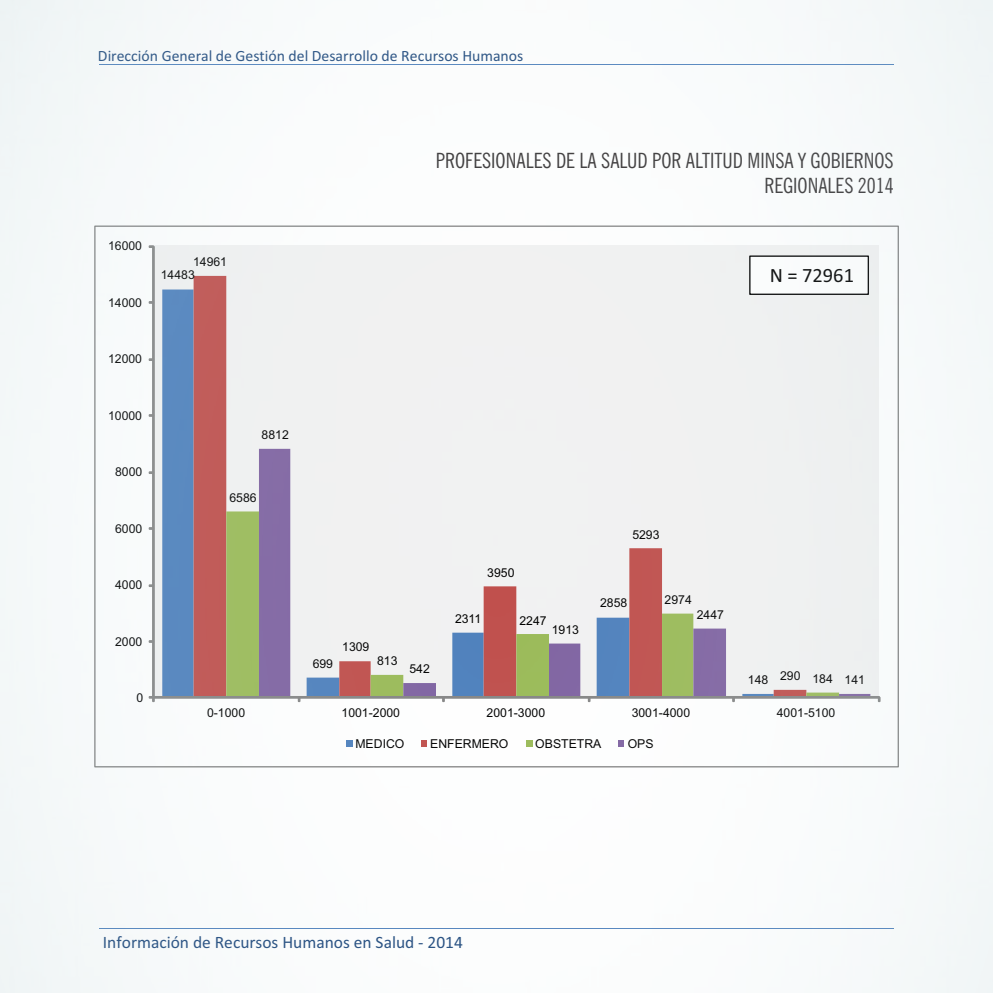
<style>
.page{position:relative;width:993px;height:993px;background:#fff}
.page>*{position:absolute;margin:0;border:0;box-sizing:border-box;transform-origin:0 0}
.t1{font:condensed 21px/25.2px "News Gothic BT";color:#373435;text-align:right}
.t2{font:20.47px "Calibri";color:#000}
.t3{font:17.5px "Calibri";color:#1f497d}
.t4{font:15.75px "Calibri";color:#1f497d}
.t5{font:12.25px "Arial";color:#000}
</style>
<div class="page">
<img style="left:0;top:0;width:992px;height:992px">
<p class="t4" style="left:98px;top:49px;width:427px">Dirección General de Gestión del Desarrollo de Recursos Humanos</p>
<p class="t5" style="left:108px;top:241px;width:36px">16000</p>
<p class="t5" style="left:108px;top:298px;width:36px">14000</p>
<p class="t5" style="left:108px;top:354px;width:36px">12000</p>
<p class="t5" style="left:108px;top:410px;width:36px">10000</p>
<p class="t5" style="left:115px;top:467px;width:29px">8000</p>
<p class="t5" style="left:115px;top:523px;width:29px">6000</p>
<p class="t5" style="left:115px;top:580px;width:29px">4000</p>
<p class="t5" style="left:115px;top:636px;width:29px">2000</p>
<p class="t5" style="left:136px;top:693px;width:8px">0</p>
<p class="t5" style="left:193px;top:257px;width:36px">14961</p>
<p class="t5" style="left:161px;top:270px;width:36px">14483</p>
<h1 class="t1" style="left:436px;top:149px;width:459px">PROFESIONALES DE LA SALUD POR ALTITUD MINSA Y GOBIERNOS<br>REGIONALES 2014</h1>
<h2 class="t2" style="left:769px;top:266px;width:86px">N = 72961</h2>
<p class="t5" style="left:261px;top:430px;width:29px">8812</p>
<p class="t5" style="left:229px;top:493px;width:29px">6586</p>
<p class="t5" style="left:312px;top:659px;width:22px">699</p>
<p class="t5" style="left:342px;top:642px;width:29px">1309</p>
<p class="t5" style="left:377px;top:656px;width:22px">813</p>
<p class="t5" style="left:409px;top:663px;width:22px">542</p>
<p class="t5" style="left:487px;top:567px;width:29px">3950</p>
<p class="t5" style="left:455px;top:613px;width:28px">2311</p>
<p class="t5" style="left:519px;top:615px;width:29px">2247</p>
<p class="t5" style="left:551px;top:625px;width:29px">1913</p>
<p class="t5" style="left:632px;top:529px;width:29px">5293</p>
<p class="t5" style="left:600px;top:598px;width:29px">2858</p>
<p class="t5" style="left:664px;top:595px;width:29px">2974</p>
<p class="t5" style="left:696px;top:610px;width:29px">2447</p>
<p class="t5" style="left:747px;top:674px;width:22px">148</p>
<p class="t5" style="left:779px;top:670px;width:22px">290</p>
<p class="t5" style="left:812px;top:673px;width:22px">184</p>
<p class="t5" style="left:844px;top:675px;width:22px">141</p>
<p class="t5" style="left:207px;top:708px;width:40px">0-1000</p>
<p class="t5" style="left:341px;top:708px;width:60px">1001-2000</p>
<p class="t5" style="left:486px;top:708px;width:60px">2001-3000</p>
<p class="t5" style="left:631px;top:708px;width:60px">3001-4000</p>
<p class="t5" style="left:776px;top:708px;width:60px">4001-5100</p>
<p class="t5" style="left:355px;top:739px;width:50px">MEDICO</p>
<p class="t5" style="left:430px;top:739px;width:80px">ENFERMERO</p>
<p class="t5" style="left:535px;top:739px;width:67px">OBSTETRA</p>
<p class="t5" style="left:627px;top:739px;width:27px">OPS</p>
<h3 class="t3" style="left:103px;top:934px;width:361px">Información de Recursos Humanos en Salud - 2014</h3>
</div>
